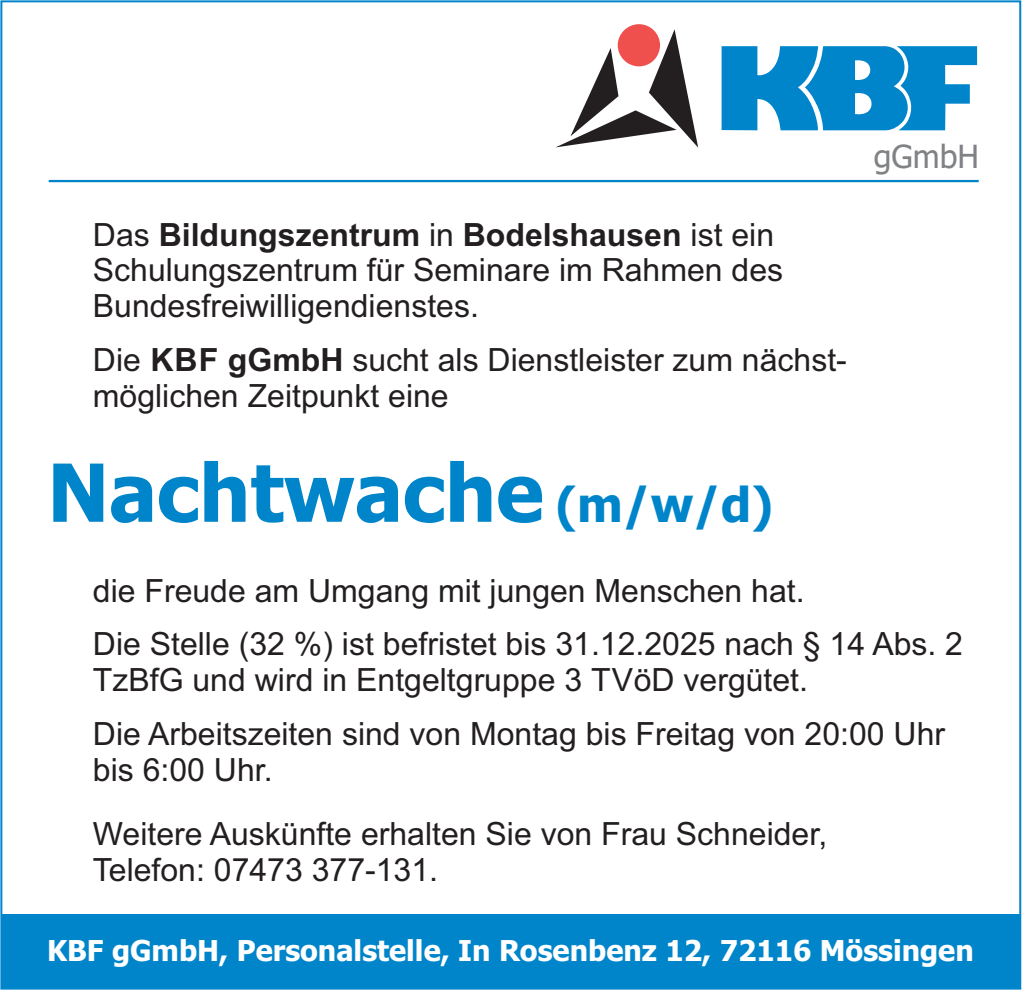
<style>
.page{position:relative;width:1022px;height:990px;background:#fff}
.page>*{position:absolute;margin:0;border:0;box-sizing:border-box;transform-origin:0 0}
.t1{font:700 80px "Tahoma";color:#0085ca}
.t2{font:32px/35.6px "Arial";color:#231f20}
.t3{font:32px "Tahoma";color:#808285}
.t4{font:700 28.8px "Tahoma";color:#fff}
.s1{font-weight:700}
.s2{font-size:48px}
</style>
<div class="page">
<div style="left:617px;top:24px;width:43px;height:42px;background:#ef504d;border-radius:50%"></div>
<svg style="left:555px;top:29px;width:143px;height:119px"></svg>
<svg style="left:721px;top:46px;width:256px;height:84px"></svg>
<hr style="left:49px;top:180px;width:929px;height:2px;background:#0085ca">
<div style="left:2px;top:914px;width:1018px;height:74px;background:#0085ca"></div>
<p class="t2" style="left:93px;top:219px;width:692px">Das <span class="s1">Bildungszentrum</span> in <span class="s1">Bodelshausen</span> ist ein<br>Schulungszentrum für Seminare im Rahmen des<br>Bundesfreiwilligendienstes.</p>
<p class="t2" style="left:93px;top:345px;width:755px">Die <span class="s1">KBF gGmbH</span> sucht als Dienstleister zum nächst&shy;möglichen Zeitpunkt eine</p>
<h1 class="t1" style="left:47px;top:460px;width:727px">Nachtwache <span class="s2">(m/w/d)</span></h1>
<p class="t3" style="left:873px;top:144px;width:107px">gGmbH</p>
<p class="t2" style="left:93px;top:566px;width:871px;line-height:53.6px">die Freude am Umgang mit jungen Menschen hat.<br>Die Stelle (32 %) ist befristet bis 31.12.2025 nach § 14 Abs. 2</p>
<p class="t2" style="left:93px;top:656px;width:853px;line-height:53.6px">TzBfG und wird in Entgeltgruppe 3 TVöD vergütet.<br>Die Arbeitszeiten sind von Montag bis Freitag von 20:00 Uhr</p>
<p class="t2" style="left:93px;top:740px;width:736px;line-height:64.4px">bis 6:00 Uhr.<br>Weitere Auskünfte erhalten Sie von Frau Schneider,</p>
<p class="t2" style="left:93px;top:854px;width:347px">Telefon: 07473 377-131.</p>
<p class="t4" style="left:47px;top:939px;width:928px">KBF gGmbH, Personalstelle, In Rosenbenz 12, 72116 Mössingen</p>
</div>
